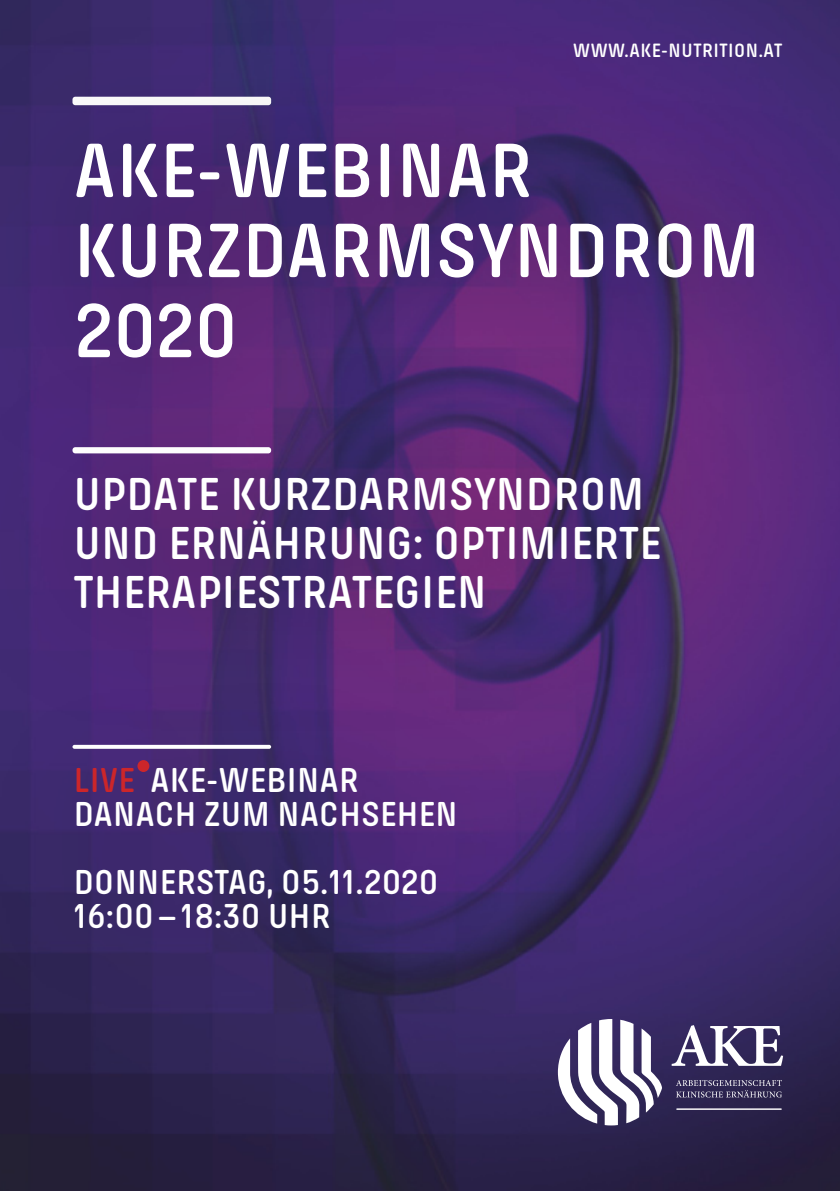
<style>
.page{position:relative;width:840px;height:1191px;background:#fff}
.page>*{position:absolute;margin:0;border:0;box-sizing:border-box;transform-origin:0 0}
.t1{font:600 80px/80px "Pilcrow Soft";letter-spacing:.01em;color:#fff}
.t2{font:600 48px/49px "Pilcrow Soft";letter-spacing:.01em;color:#fff}
.t3{font:600 36px/34px "Pilcrow Soft";letter-spacing:.015em;color:#fff}
.t4{font:600 20px "Pilcrow Soft";letter-spacing:.03em;color:#fff}
.s1{color:#cc262a}
</style>
<div class="page">
<img style="left:0;top:0;width:839px;height:1190px">
<svg style="left:766px;top:1080px;width:15px;height:17px"></svg>
<svg style="left:766px;top:1025px;width:16px;height:40px"></svg>
<hr style="left:676px;top:1108px;width:105px;height:1px;background:#fff">
<img style="left:0;top:867px;width:766px;height:287px">
<img style="left:0;top:518px;width:839px;height:349px">
<svg style="left:72px;top:745px;width:199px;height:4px"></svg>
<img style="left:0;top:14px;width:839px;height:504px">
<div style="left:137px;top:760px;width:12px;height:12px;background:#cc262a;border-radius:50%"></div>
<p class="t4" style="left:573px;top:43px;width:211px">WWW.AKE-NUTRITION.AT</p>
<h1 class="t1" style="left:74px;top:136px;width:687px">AKE-WEBINAR<br>KURZDARMSYNDROM<br>2020</h1>
<h2 class="t2" style="left:74px;top:473px;width:589px">UPDATE KURZDARMSYNDROM<br>UND ERNÄHRUNG: OPTIMIERTE<br>THERAPIESTRATEGIEN</h2>
<p class="t3" style="left:74px;top:765px;width:385px"><span class="s1">LIVE</span> AKE-WEBINAR<br>DANACH ZUM NACHSEHEN</p>
<p class="t3" style="left:74px;top:867px;width:366px">DONNERSTAG, 05.11.2020<br>16:00 – 18:30 UHR</p>
</div>
